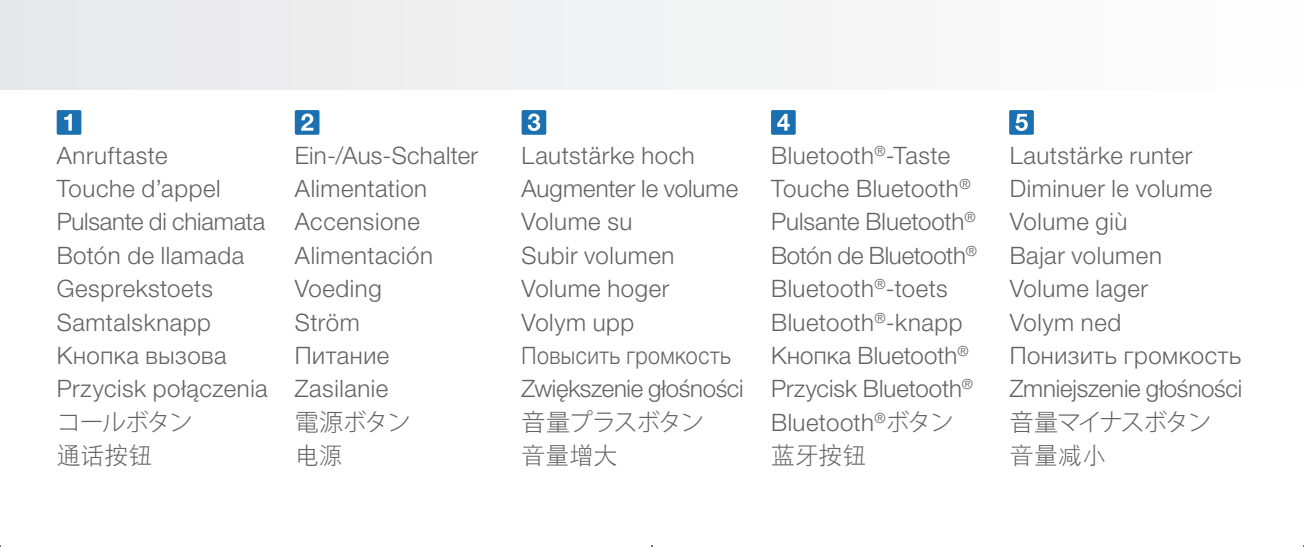
<style>
.page{position:relative;width:1304px;height:547px;background:#fff}
.page>*{position:absolute;margin:0;border:0;box-sizing:border-box;transform-origin:0 0}
.t1{font:300 24px/33.2px "Helvetica Neue LTW1 G";letter-spacing:.02em;color:#636366}
.t2{font:300 24px "Koz Go Pr 6 N";letter-spacing:-.075em;color:#636366}
.t3{font:24px "DF Hei GB W3";color:#636366}
.t4{font:300 24px "Koz Go Pr 6 N";letter-spacing:-.055em;color:#636366}
.s1{font-family:"Koz Go Pr 6 N"}
</style>
<div class="page">
<div style="left:0;top:0;width:1304px;height:89px;background:#f2f3f4"></div>
<div style="left:523px;top:111px;width:22px;height:23px;background:#1b70b2"></div>
<div style="left:522px;top:110px;width:24px;height:25px;border:2px solid #1b70b2"></div>
<svg style="left:528px;top:113px;width:12px;height:18px"></svg>
<div style="left:296px;top:111px;width:22px;height:23px;background:#1b70b2"></div>
<div style="left:295px;top:110px;width:24px;height:25px;border:2px solid #1b70b2"></div>
<svg style="left:301px;top:113px;width:12px;height:17px"></svg>
<div style="left:58px;top:111px;width:22px;height:23px;background:#1b70b2"></div>
<div style="left:57px;top:110px;width:24px;height:25px;border:2px solid #1b70b2"></div>
<svg style="left:64px;top:114px;width:8px;height:16px"></svg>
<div style="left:772px;top:111px;width:23px;height:23px;background:#1b70b2"></div>
<div style="left:771px;top:110px;width:25px;height:25px;border:2px solid #1b70b2"></div>
<svg style="left:777px;top:114px;width:13px;height:16px"></svg>
<div style="left:1010px;top:111px;width:23px;height:23px;background:#1b70b2"></div>
<div style="left:1009px;top:110px;width:25px;height:25px;border:2px solid #1b70b2"></div>
<svg style="left:1015px;top:114px;width:13px;height:17px"></svg>
<hr style="left:0;top:510px;width:1px;height:36px;background:#000">
<hr style="left:1303px;top:510px;width:1px;height:36px;background:#000">
<p class="t1" style="left:57px;top:138px;width:213px">Anruftaste<br>Touche d’appel<br>Pulsante di chiamata<br>Botón de llamada<br>Gesprekstoets<br>Samtalsknapp<br>Кнопка вызовa<br>Przycisk połączenia</p>
<p class="t2" style="left:57px;top:408px;width:138px">コールボタン</p>
<p class="t3" style="left:57px;top:442px;width:97px">通话按钮</p>
<p class="t1" style="left:295px;top:138px;width:185px">Ein-/Aus-Schalter<br>Alimentation<br>Accensione<br>Alimentación<br>Voeding<br>Ström<br>Питаниe<br>Zasilanie</p>
<p class="t2" style="left:295px;top:408px;width:117px">電源ボタン</p>
<p class="t3" style="left:295px;top:442px;width:50px">电源</p>
<p class="t1" style="left:522px;top:138px;width:223px">Lautstärke hoch<br>Augmenter le volume<br>Volume su<br>Subir volumen<br>Volume hoger<br>Volym upp<br>Повысить громкость<br>Zwiększenie głośności</p>
<p class="t4" style="left:522px;top:408px;width:184px">音量プラスボタン</p>
<p class="t3" style="left:522px;top:442px;width:97px">音量增大</p>
<p class="t1" style="left:771px;top:138px;width:207px">Bluetooth<sup>®</sup>-Taste<br>Touche Bluetooth<sup>®<br></sup>Pulsante Bluetooth<sup>®<br></sup>Botón de Bluetooth<sup>®<br></sup>Bluetooth<sup>®</sup>-toets<br>Bluetooth<sup>®</sup>-knapp<br>Кнопка Bluetooth<sup>®<br></sup>Przycisk Bluetooth<sup>®<br></sup>Bluetooth<sup>®</sup><span class="s1">ボタン</span></p>
<p class="t3" style="left:771px;top:442px;width:97px">蓝牙按钮</p>
<p class="t1" style="left:1010px;top:138px;width:234px">Lautstärke runter<br>Diminuer le volume<br>Volume giù<br>Bajar volumen<br>Volume lager<br>Volym ned<br>Понизить громкость<br>Zmniejszenie głośności</p>
<p class="t2" style="left:1010px;top:408px;width:203px">音量マイナスボタン</p>
<p class="t3" style="left:1010px;top:442px;width:98px">音量减小</p>
</div>
